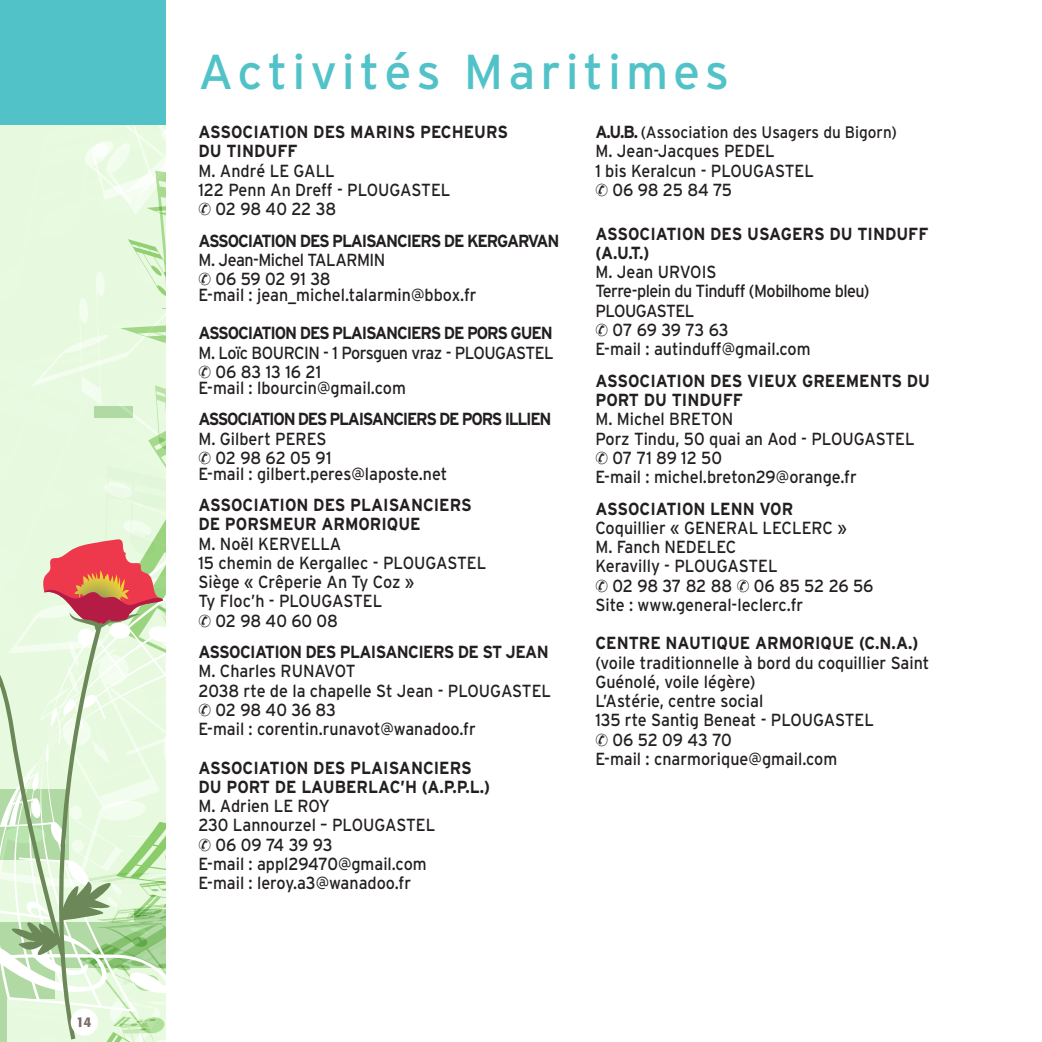
<style>
.page{position:relative;width:1042px;height:1042px;background:#fff}
.page>*{position:absolute;margin:0;border:0;box-sizing:border-box;transform-origin:0 0}
.t1{font:49px "Interstate";letter-spacing:.1em;color:#51c3c8}
.t2{font:17.5px/19.2px "Interstate";color:#231f20;scale:.92 1}
.t3{font:700 17.5px/19.2px "Interstate";letter-spacing:-.005em;color:#231f20;scale:.92 1}
.t4{font:17.5px/19.2px "Interstate";letter-spacing:-.03em;color:#231f20;scale:.92 1}
.t5{font:700 17.5px "Interstate";letter-spacing:-.07em;color:#231f20;scale:.92 1}
.t6{font:700 17.5px "Interstate";letter-spacing:-.08em;color:#231f20;scale:.92 1}
.t7{font:700 17.5px "Interstate";letter-spacing:-.04em;color:#231f20;scale:.92 1}
.t8{font:16.62px "Interstate";color:#231f20;scale:.92 1}
.t9{font:500 14px "Formata";color:#766c65}
.s1{font-weight:700;font-size:17.5px}
</style>
<div class="page">
<svg style="left:0;top:0;width:166px;height:1042px;background:#ddebce"></svg>
<div style="left:71px;top:1008px;width:27px;height:28px;background:#fff;border-radius:50%"></div>
<div style="left:0;top:0;width:165px;height:124px;background:#51c3c8"></div>
<p class="t9" style="left:76px;top:1013px;width:17px">14</p>
<p class="t1" style="left:198px;top:44px;width:532px">Activités Maritimes</p>
<p class="t3" style="left:198px;top:122px;width:338px">ASSOCIATION DES MARINS PECHEURS</p>
<p class="t3" style="left:198px;top:141px;width:109px">DU TINDUFF</p>
<p class="t2" style="left:198px;top:161px;width:150px">M. André LE GALL</p>
<p class="t2" style="left:198px;top:180px;width:275px">122 Penn An Dreff - PLOUGASTEL</p>
<p class="t2" style="left:215px;top:199px;width:133px">02 98 40 22 38</p>
<p class="t5" style="left:198px;top:231px;width:394px">ASSOCIATION DES PLAISANCIERS DE KERGARVAN</p>
<p class="t4" style="left:198px;top:250px;width:205px">M. Jean-Michel TALARMIN</p>
<p class="t2" style="left:215px;top:269px;width:127px">06 59 02 91 38</p>
<p class="t2" style="left:198px;top:285px;width:304px">E-mail : jean_michel.talarmin@bbox.fr</p>
<p class="t5" style="left:198px;top:323px;width:387px">ASSOCIATION DES PLAISANCIERS DE PORS GUEN</p>
<p class="t4" style="left:198px;top:343px;width:388px">M. Loïc BOURCIN - 1 Porsguen vraz - PLOUGASTEL</p>
<p class="t2" style="left:215px;top:362px;width:116px">06 83 13 16 21</p>
<p class="t2" style="left:198px;top:378px;width:227px">E-mail : lbourcin@gmail.com</p>
<p class="t6" style="left:198px;top:409px;width:385px">ASSOCIATION DES PLAISANCIERS DE PORS ILLIEN</p>
<p class="t2" style="left:198px;top:428px;width:141px">M. Gilbert PERES</p>
<p class="t2" style="left:215px;top:448px;width:128px">02 98 62 05 91</p>
<p class="t2" style="left:198px;top:463px;width:272px">E-mail : gilbert.peres@laposte.net</p>
<p class="t3" style="left:198px;top:495px;width:299px">ASSOCIATION DES PLAISANCIERS</p>
<p class="t3" style="left:198px;top:514px;width:243px">DE PORSMEUR ARMORIQUE</p>
<p class="t2" style="left:198px;top:533px;width:157px">M. Noël KERVELLA</p>
<p class="t2" style="left:198px;top:553px;width:314px">15 chemin de Kergallec - PLOUGASTEL</p>
<p class="t2" style="left:198px;top:572px;width:236px">Siège « Crêperie An Ty Coz »</p>
<p class="t2" style="left:198px;top:591px;width:201px">Ty Floc’h - PLOUGASTEL</p>
<p class="t2" style="left:215px;top:610px;width:135px">02 98 40 60 08</p>
<p class="t7" style="left:198px;top:642px;width:382px">ASSOCIATION DES PLAISANCIERS DE ST JEAN</p>
<p class="t2" style="left:198px;top:661px;width:172px">M. Charles RUNAVOT</p>
<p class="t2" style="left:198px;top:680px;width:385px">2038 rte de la chapelle St Jean - PLOUGASTEL</p>
<p class="t2" style="left:215px;top:700px;width:133px">02 98 40 36 83</p>
<p class="t2" style="left:198px;top:719px;width:303px">E-mail : corentin.runavot@wanadoo.fr</p>
<p class="t3" style="left:198px;top:757px;width:299px">ASSOCIATION DES PLAISANCIERS</p>
<p class="t3" style="left:198px;top:777px;width:318px">DU PORT DE LAUBERLAC’H (A.P.P.L.)</p>
<p class="t2" style="left:198px;top:796px;width:144px">M. Adrien LE ROY</p>
<p class="t2" style="left:198px;top:815px;width:259px">230 Lannourzel – PLOUGASTEL</p>
<p class="t2" style="left:216px;top:834px;width:129px">06 09 74 39 93</p>
<p class="t2" style="left:198px;top:854px;width:250px">E-mail : appl29470@gmail.com</p>
<p class="t2" style="left:198px;top:873px;width:233px">E-mail : leroy.a3@wanadoo.fr</p>
<p class="t8" style="left:595px;top:123px;width:329px"><span class="s1">A.U.B.</span> (Association des Usagers du Bigorn)</p>
<p class="t2" style="left:595px;top:141px;width:196px">M. Jean-Jacques PEDEL</p>
<p class="t2" style="left:595px;top:161px;width:239px">1 bis Keralcun - PLOUGASTEL</p>
<p class="t2" style="left:612px;top:180px;width:132px">06 98 25 84 75</p>
<p class="t3" style="left:595px;top:224px;width:363px">ASSOCIATION DES USAGERS DU TINDUFF (A.U.T.)</p>
<p class="t2" style="left:595px;top:262px;width:133px">M. Jean URVOIS</p>
<p class="t4" style="left:595px;top:281px;width:299px">Terre-plein du Tinduff (Mobilhome bleu)<br>PLOUGASTEL</p>
<p class="t2" style="left:612px;top:320px;width:128px">07 69 39 73 63</p>
<p class="t2" style="left:595px;top:339px;width:235px">E-mail : autinduff@gmail.com</p>
<p class="t3" style="left:595px;top:371px;width:365px">ASSOCIATION DES VIEUX GREEMENTS DU<br>PORT DU TINDUFF</p>
<p class="t2" style="left:595px;top:409px;width:151px">M. Michel BRETON</p>
<p class="t2" style="left:595px;top:428px;width:348px">Porz Tindu, 50 quai an Aod - PLOUGASTEL</p>
<p class="t2" style="left:612px;top:448px;width:121px">07 71 89 12 50</p>
<p class="t2" style="left:595px;top:467px;width:286px">E-mail : michel.breton29@orange.fr</p>
<p class="t3" style="left:595px;top:498px;width:217px">ASSOCIATION LENN VOR</p>
<p class="t2" style="left:595px;top:518px;width:275px">Coquillier « GENERAL LECLERC »</p>
<p class="t2" style="left:595px;top:537px;width:155px">M. Fanch NEDELEC</p>
<p class="t2" style="left:595px;top:556px;width:200px">Keravilly - PLOUGASTEL</p>
<p class="t2" style="left:612px;top:575px;width:285px">02 98 37 82 88 06 85 52 26 56</p>
<p class="t2" style="left:595px;top:595px;width:227px">Site : www.general-leclerc.fr</p>
<p class="t3" style="left:595px;top:633px;width:353px">CENTRE NAUTIQUE ARMORIQUE (C.N.A.)</p>
<p class="t2" style="left:595px;top:652px;width:364px">(voile traditionnelle à bord du coquillier Saint<br>Guénolé, voile légère)</p>
<p class="t2" style="left:595px;top:691px;width:184px">L’Astérie, centre social</p>
<p class="t2" style="left:595px;top:710px;width:304px">135 rte Santig Beneat - PLOUGASTEL</p>
<p class="t2" style="left:612px;top:729px;width:131px">06 52 09 43 70</p>
<p class="t2" style="left:595px;top:749px;width:264px">E-mail : cnarmorique@gmail.com</p>
</div>
